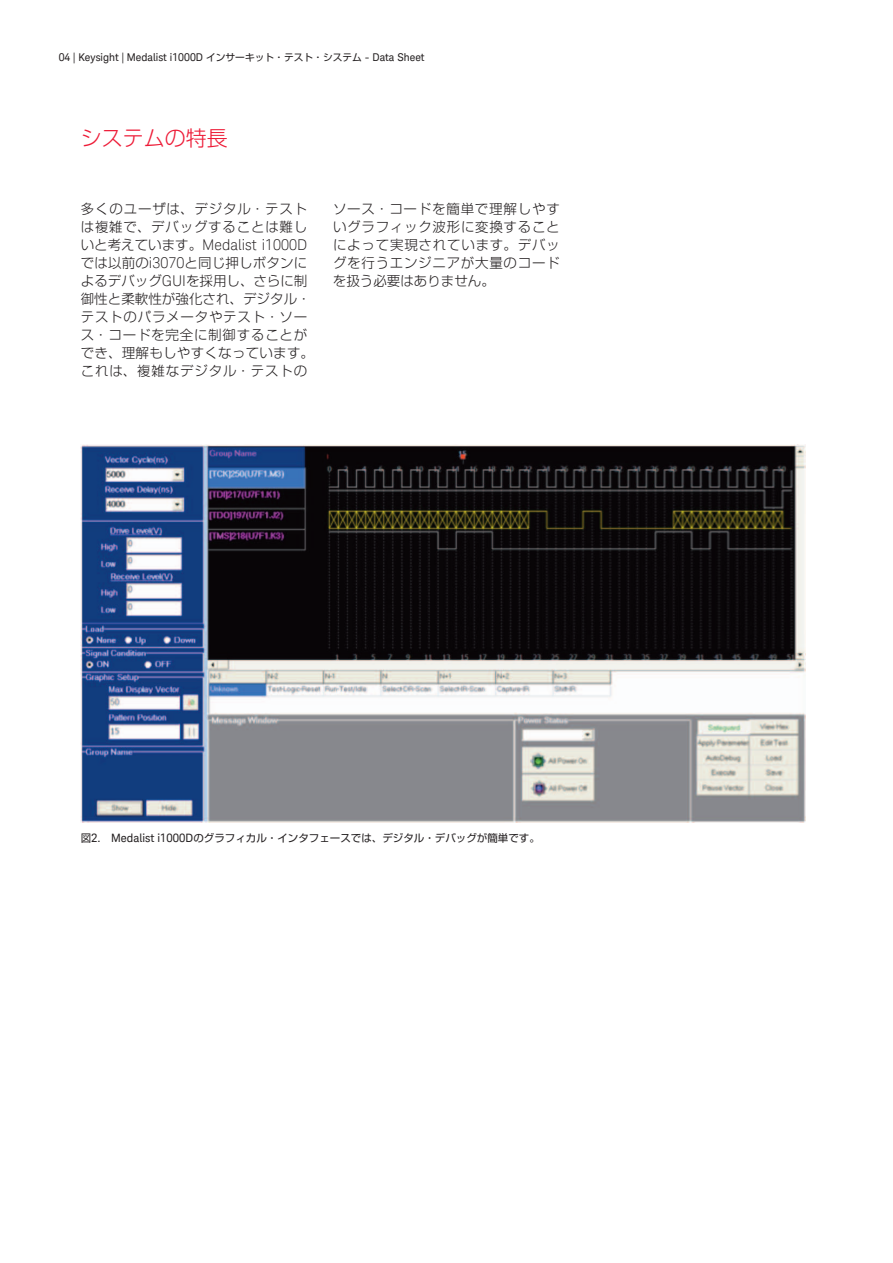
<style>
.page{position:relative;width:893px;height:1263px;background:#fff}
.page>*{position:absolute;margin:0;border:0;box-sizing:border-box;transform-origin:0 0}
.t1{font:300 21px "Shin Go Pro";color:#ed1a36}
.t2{font:300 14.85px "Keysight Sans";color:#231f20}
.t3{font:300 13.5px/18px "Shin Go Pro";letter-spacing:.02em;color:#231f20}
.t4{font:300 13.5px/18px "Shin Go Pro";letter-spacing:.055em;color:#231f20}
.t5{font:10.8px "Keysight Sans";color:#231f20}
.t6{font:10.5px "Shin Go Pro";color:#231f20}
.s1{font-family:"Shin Go Pro";font-size:9.75px}
.s2{font-family:"Shin Go Pro";font-size:13.5px}
.s3{font-family:"Keysight Sans";font-size:14.85px}
.s4{font-family:"Keysight Sans";font-size:11.55px}
</style>
<div class="page">
<img style="left:81px;top:445px;width:724px;height:378px">
<p class="t5" style="left:59px;top:51px;width:367px">04 | Keysight | Medalist i1000D <span class="s1">インサーキット・テスト・システム</span> - Data Sheet</p>
<h1 class="t1" style="left:81px;top:121px;width:148px">システムの特長</h1>
<p class="t4" style="left:81px;top:198px;width:228px">多くのユーザは、デジタル・テストは複雑で、デバッグすることは難し</p>
<p class="t2" style="left:81px;top:236px;width:228px"><span class="s2">いと考えています。</span>Medalist i1000D</p>
<p class="t3" style="left:81px;top:252px;width:235px">では以前の<span class="s3">i3070</span>と同じ押しボタンによるデバッグ<span class="s3">GUI</span>を採用し、さらに制御性と柔軟性が強化され、デジタル・テストのパラメータやテスト・ソース・コードを完全に制御することができ、理解もしやすくなっています。これは、複雑なデジタル・テストの</p>
<p class="t4" style="left:333px;top:198px;width:228px;text-align:justify">ソース・コードを簡単で理解しやすいグラフィック波形に変換することによって実現されています。デバッグを行うエンジニアが大量のコードを扱う必要はありません。</p>
<p class="t6" style="left:81px;top:829px;width:461px">図<span class="s4">2. Medalist i1000D</span>のグラフィカル・インタフェースでは、デジタル・デバッグが簡単です。</p>
</div>
